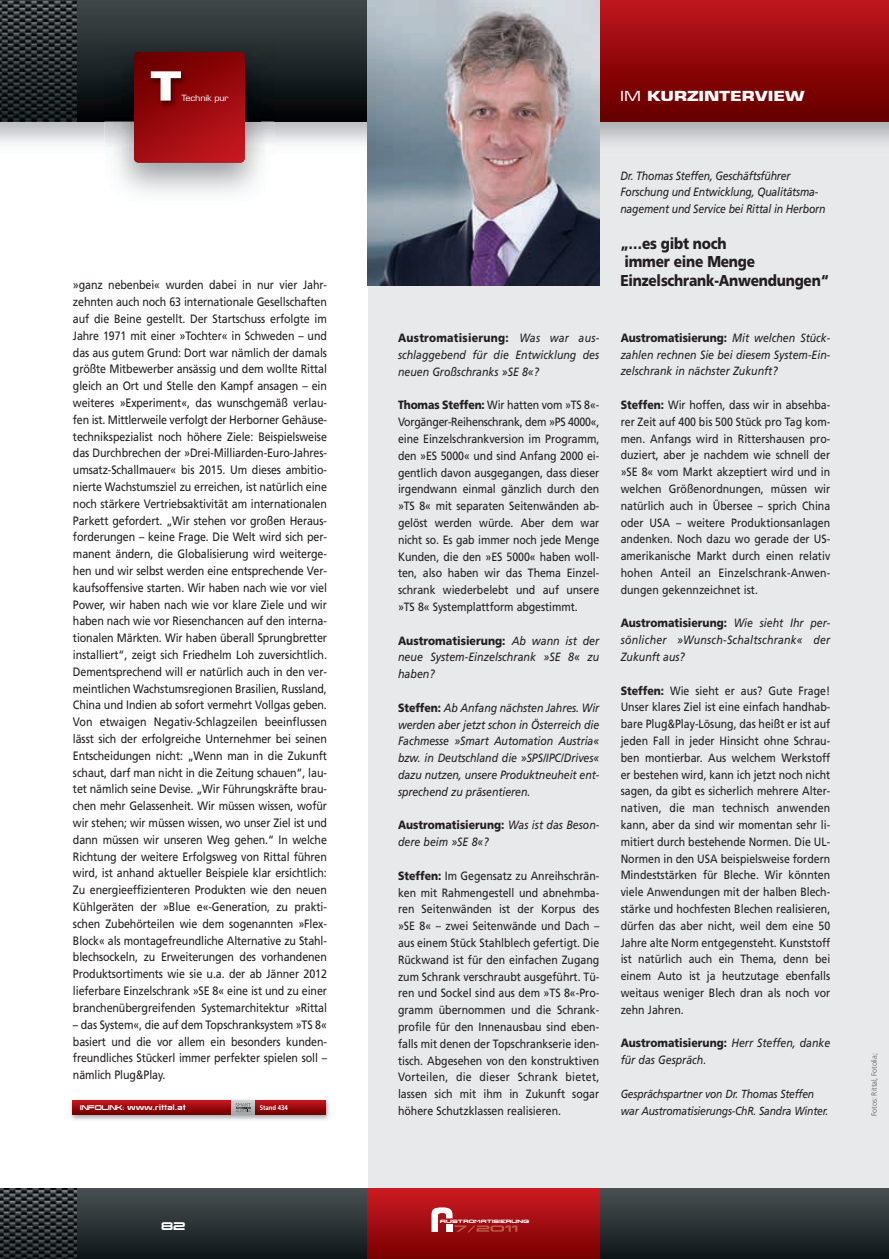
<style>
.page{position:relative;width:889px;height:1259px;background:#fff}
.page>*{position:absolute;margin:0;border:0;box-sizing:border-box;transform-origin:0 0}
.t1{font:700 39px "Eurostile";color:#fff;scale:1.3 1}
.t2{font:900 15.75px/18.8px "Frutiger";letter-spacing:-.015em;color:#231f20;scale:.87 1}
.t3{font:700 13.5px "Eurostile";color:#fff;scale:1.3 1}
.t4{font:12.15px/16.8px "Frutiger";letter-spacing:-.01em;color:#231f20;text-align:justify;scale:.88 1}
.t5{font:12px/16.8px "Frutiger";color:#231f20;text-align:justify;scale:.88 1}
.t6{font:italic 12px/16.8px "Frutiger";color:#231f20;text-align:justify;scale:.88 1}
.t7{font:italic 12px/16.8px "Frutiger";color:#231f20;scale:.87 1}
.t8{font:italic 12px/16.8px "Frutiger";color:#231f20;text-align:justify;scale:.89 1}
.t9{font:italic 11.7px/16.8px "Frutiger";letter-spacing:-.015em;color:#231f20;scale:.88 1}
.t10{font:9.75px "Korataki";color:#fff;scale:1.05 1}
.t11{font:8.25px "Eurostile";letter-spacing:-.03em;color:#fff;scale:1.1 1}
.t12{font:300 7.5px "Frutiger";letter-spacing:-.015em;color:#57585a}
.t13{font:6.75px "Korataki";letter-spacing:.075em;color:#fff;scale:.9 1}
.t14{font:700 6.75px "Frutiger";letter-spacing:-.005em;color:#fff;scale:.9 1}
.t15{font:4.05px "BOL Dfinger";letter-spacing:.05em;color:#fff;scale:1.26 1}
.s1{font-size:6px}
.s2{font-weight:400}
.s3{font-weight:900;font-style:normal}
.s4{font-weight:900}
</style>
<div class="page">
<div style="left:368px;top:155px;width:521px;height:1104px;background:#e8e9ea"></div>
<img style="left:0;top:121px;width:368px;height:34px">
<img style="left:600px;top:121px;width:289px;height:34px">
<div style="left:0;top:0;width:889px;height:121px;background:linear-gradient(to bottom,#414a4d,#000405)"></div>
<div style="left:75px;top:1189px;width:814px;height:70px;background:linear-gradient(to bottom,#4a5052,#0f1619)"></div>
<img style="left:0;top:0;width:76px;height:121px">
<img style="left:0;top:1189px;width:76px;height:70px">
<div style="left:368px;top:1189px;width:232px;height:70px;background:linear-gradient(to bottom,#cb1a22,#790001)"></div>
<svg style="left:432px;top:1207px;width:21px;height:25px"></svg>
<div style="left:446px;top:1224px;width:7px;height:8px;background:#fff"></div>
<img style="left:454px;top:1225px;width:63px;height:7px">
<div style="left:577px;top:0;width:312px;height:121px;background:linear-gradient(to bottom,#bf151d,#640000)"></div>
<img style="left:368px;top:0;width:232px;height:286px">
<img style="left:105px;top:35px;width:169px;height:158px">
<svg style="left:134px;top:52px;width:111px;height:111px;background:#9b0c10"></svg>
<img style="left:141px;top:61px;width:120px;height:81px">
<img style="left:70px;top:1099px;width:260px;height:21px">
<svg style="left:72px;top:1100px;width:253px;height:15px;background:#990b0f"></svg>
<svg style="left:232px;top:1100px;width:23px;height:15px"></svg>
<svg style="left:236px;top:1103px;width:15px;height:9px"></svg>
<h1 class="t1" style="left:151px;top:71px;width:25px">T</h1>
<p class="t11" style="left:181px;top:94px;width:44px">Technik pur</p>
<p class="t4" style="left:73px;top:278px;width:290px">»ganz nebenbei« wurden dabei in nur vier Jahr&shy;zehnten auch noch 63 internationale Gesellschaften auf die Beine gestellt. Der Startschuss erfolgte im Jahre 1971 mit einer »Tochter« in Schweden – und das aus gutem Grund: Dort war nämlich der damals größte Mitbewerber ansässig und dem wollte Rittal gleich an Ort und Stelle den Kampf ansagen – ein weiteres »Experiment«, das wunschgemäß verlau&shy;fen ist. Mittlerweile verfolgt der Herborner Gehäuse - technikspezialist noch höhere Ziele: Beispielsweise das Durchbrechen der »Drei-Milliarden-Euro-Jahres&shy;umsatz-Schallmauer« bis 2015. Um dieses ambitio&shy;nierte Wachstumsziel zu erreichen, ist natürlich eine noch stärkere Vertriebsaktivität am internationalen Parkett gefordert. „Wir stehen vor großen Heraus&shy;forderungen – keine Frage. Die Welt wird sich per&shy;manent ändern, die Globalisierung wird weiterge&shy;hen und wir selbst werden eine entsprechende Ver&shy;kaufsoffensive starten. Wir haben nach wie vor viel Power, wir haben nach wie vor klare Ziele und wir haben nach wie vor Riesenchancen auf den interna&shy;tionalen Märkten. Wir haben überall Sprungbretter installiert“, zeigt sich Friedhelm Loh zuversichtlich.<br>Dementsprechend will er natürlich auch in den ver&shy;meintlichen Wachstumsregionen Brasilien, Russland, China und Indien ab sofort vermehrt Vollgas geben.<br>Von etwaigen Negativ-Schlagzeilen beeinflussen lässt sich der erfolgreiche Unternehmer bei seinen Entscheidungen nicht: „Wenn man in die Zukunft schaut, darf man nicht in die Zeitung schauen“, lau&shy;tet nämlich seine Devise. „Wir Führungskräfte brau&shy;chen mehr Gelassenheit. Wir müssen wissen, wofür wir stehen; wir müssen wissen, wo unser Ziel ist und dann müssen wir unseren Weg gehen.“ In welche Richtung der weitere Erfolgsweg von Rittal führen wird, ist anhand aktueller Beispiele klar ersichtlich:<br>Zu energieeffizienteren Produkten wie den neuen Kühlgeräten der »Blue e«-Generation, zu prakti&shy;schen Zubehörteilen wie dem sogenannten »Flex-Block« als montagefreundliche Alternative zu Stahl&shy;blechsockeln, zu Erweiterungen des vorhandenen Produktsortiments wie sie u.a. der ab Jänner 2012 lieferbare Einzelschrank »SE 8« eine ist und zu einer branchenübergreifenden Systemarchitektur »Rittal</p>
<p class="t4" style="left:73px;top:1017px;width:290px">– das System«, die auf dem Topschranksystem »TS 8« basiert und die vor allem ein besonders kunden&shy;freundliches Stückerl immer perfekter spielen soll – nämlich Plug&amp;Play.</p>
<p class="t13" style="left:80px;top:1105px;width:119px"><span class="s1">INFOLINK:</span> www.rittal.at</p>
<p class="t14" style="left:260px;top:1105px;width:33px">Stand 434</p>
<p class="t10" style="left:161px;top:1222px;width:25px">82</p>
<p class="t3" style="left:620px;top:91px;width:143px"><span class="s2">IM</span> KURZINTERVIEW</p>
<p class="t6" style="left:398px;top:331px;width:230px"><span class="s3">Austromatisierung:</span> Was war aus&shy;schlaggebend für die Entwicklung des neuen Großschranks »SE 8«?</p>
<p class="t5" style="left:398px;top:398px;width:230px"><span class="s4">Thomas Steffen:</span> Wir hatten vom »TS 8«- Vorgänger-Reihenschrank, dem »PS 4000«, eine Einzelschrankversion im Programm, den »ES 5000« und sind Anfang 2000 ei&shy;gentlich davon ausgegangen, dass dieser irgendwann einmal gänzlich durch den »TS 8« mit separaten Seitenwänden ab&shy;gelöst werden würde. Aber dem war nicht so. Es gab immer noch jede Menge Kunden, die den »ES 5000« haben woll&shy;ten, also haben wir das Thema Einzel&shy;schrank wiederbelebt und auf unsere »TS 8« Systemplattform abgestimmt.</p>
<p class="t8" style="left:398px;top:633px;width:228px"><span class="s3">Austromatisierung:</span> Ab wann ist der neue System-Einzelschrank »SE 8« zu haben?</p>
<p class="t6" style="left:398px;top:700px;width:230px"><span class="s3">Steffen:</span> Ab Anfang nächsten Jahres. Wir werden aber jetzt schon in Österreich die Fachmesse »Smart Automation Austria« bzw. in Deutschland die »SPS/IPC/ Drives« dazu nutzen, unsere Produktneuheit ent&shy;sprechend zu präsentieren.</p>
<p class="t6" style="left:398px;top:818px;width:230px"><span class="s3">Austromatisierung:</span> Was ist das Beson&shy;dere beim »SE 8«?</p>
<p class="t5" style="left:398px;top:868px;width:230px"><span class="s4">Steffen:</span> Im Gegensatz zu Anreihschrän&shy;ken mit Rahmengestell und abnehmba&shy;ren Seitenwänden ist der Korpus des »SE 8« – zwei Seitenwände und Dach – aus einem Stück Stahlblech gefertigt. Die Rückwand ist für den einfachen Zugang zum Schrank verschraubt ausgeführt. Tü&shy;ren und Sockel sind aus dem »TS 8«-Pro&shy;gramm übernommen und die Schrank&shy;profile für den Innenausbau sind eben&shy;falls mit denen der Topschrankserie iden&shy;tisch. Abgesehen von den konstruktiven Vorteilen, die dieser Schrank bietet, lassen sich mit ihm in Zukunft sogar höhere Schutzklassen realisieren.</p>
<p class="t7" style="left:620px;top:168px;width:237px">Dr. Thomas Steffen, Geschäftsführer<br>Forschung und Entwicklung, Qualitätsma&shy;nagement und Service bei Rittal in Herborn</p>
<p class="t2" style="left:620px;top:235px;width:241px">„…es gibt noch<br>immer eine Menge<br>Einzelschrank- Anwendungen“</p>
<p class="t6" style="left:621px;top:330px;width:240px"><span class="s3">Austromatisierung:</span> Mit welchen Stück - zahlen rechnen Sie bei diesem System-Ein&shy;zelschrank in nächster Zukunft?</p>
<p class="t5" style="left:621px;top:397px;width:240px"><span class="s4">Steffen:</span> Wir hoffen, dass wir in absehba&shy;rer Zeit auf 400 bis 500 Stück pro Tag kom&shy;men. Anfangs wird in Rittershausen pro&shy;duziert, aber je nachdem wie schnell der »SE 8« vom Markt akzeptiert wird und in welchen Größenordnungen, müssen wir natürlich auch in Übersee – sprich China oder USA – weitere Produktionsanlagen andenken. Noch dazu wo gerade der US&shy;amerikanische Markt durch einen relativ hohen Anteil an Einzelschrank-Anwen&shy;dungen gekennzeichnet ist.</p>
<p class="t6" style="left:621px;top:616px;width:240px"><span class="s3">Austromatisierung:</span> Wie sieht Ihr per - sönlicher »Wunsch-Schaltschrank« der Zukunft aus?</p>
<p class="t5" style="left:621px;top:683px;width:240px"><span class="s4">Steffen:</span> Wie sieht er aus? Gute Frage!<br>Unser klares Ziel ist eine einfach handhab&shy;bare Plug&amp;Play-Lösung, das heißt er ist auf jeden Fall in jeder Hinsicht ohne Schrau&shy;ben montierbar. Aus welchem Werkstoff er bestehen wird, kann ich jetzt noch nicht sagen, da gibt es sicherlich mehrere Alter&shy;nativen, die man technisch anwenden kann, aber da sind wir momentan sehr li&shy;mitiert durch bestehende Normen. Die UL-Normen in den USA beispielsweise fordern Mindeststärken für Bleche. Wir könnten viele Anwendungen mit der halben Blech&shy;stärke und hochfesten Blechen realisieren, dürfen das aber nicht, weil dem eine 50<br>Jahre alte Norm entgegensteht. Kunststoff ist natürlich auch ein Thema, denn bei einem Auto ist ja heutzutage ebenfalls weitaus weniger Blech dran als noch vor zehn Jahren.</p>
<p class="t6" style="left:621px;top:1036px;width:240px"><span class="s3">Austromatisierung:</span> Herr Steffen, danke für das Gespräch.</p>
<p class="t9" style="left:621px;top:1086px;width:238px">Gesprächspartner von Dr. Thomas Steffen war Austromatisierungs-ChR. Sandra Winter.</p>
<p class="t12" style="left:871px;top:1116px;width:64px;rotate:-90deg">Fotos: Rittal, Fotolia;</p>
<p class="t15" style="left:440px;top:1219px;width:72px">AUSTROMATISIERUNG</p>
</div>
